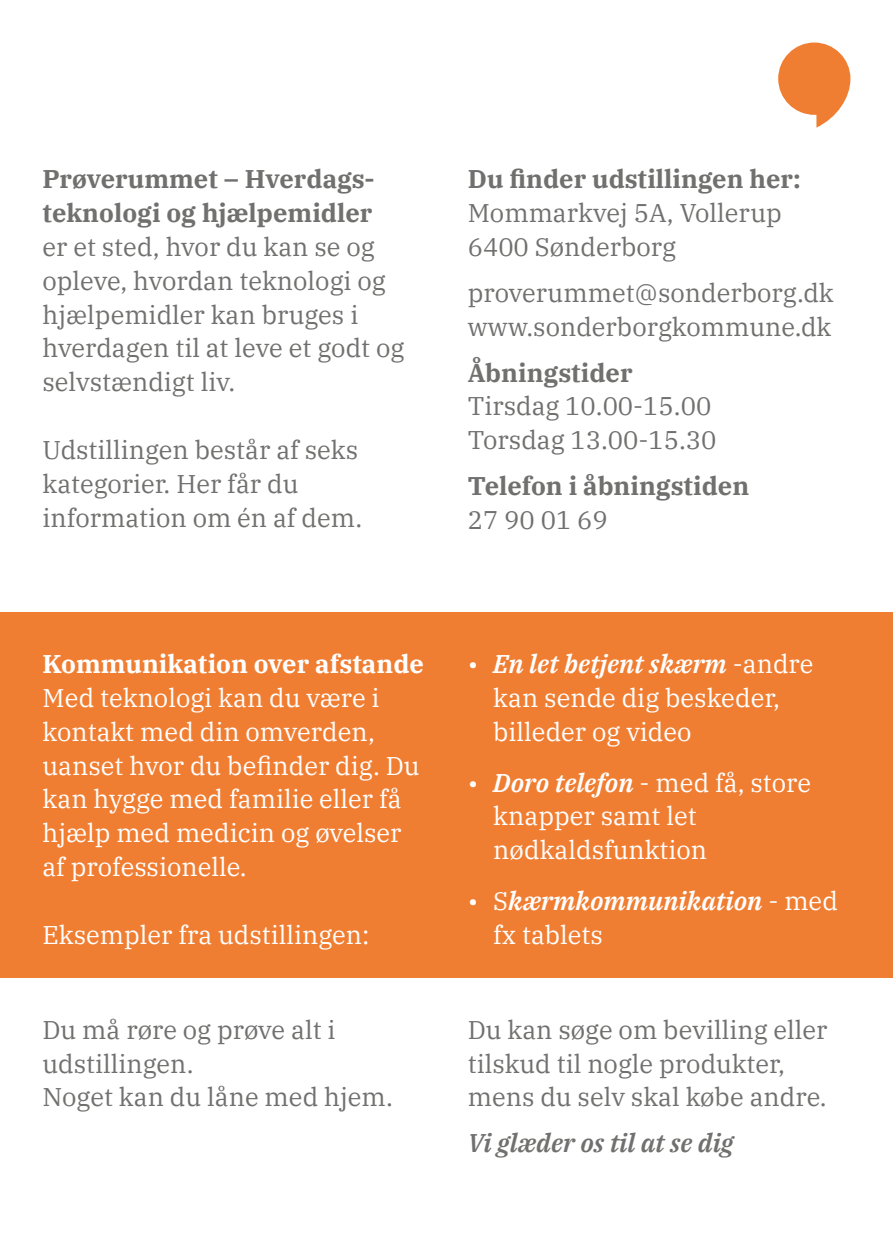
<style>
.page{position:relative;width:893px;height:1259px;background:#fff}
.page>*{position:absolute;margin:0;border:0;box-sizing:border-box;transform-origin:0 0}
.Postkort_B{font:25.5px/33.9px "IBM Plex Serif";color:#70706f}
.Postkort_M{font:25.5px/33.9px "IBM Plex Serif";color:#fff}
.Postkort_M-2{font:700 25.5px "IBM Plex Serif";color:#70706f}
.t1{font:italic 600 25.5px/33.9px "IBM Plex Serif";color:#fff}
.Postkort_M-3{font:700 25.5px "IBM Plex Serif";color:#fff}
.Postkort_B-2{font:italic 600 25.5px "IBM Plex Serif";color:#70706f}
.s1{font-weight:700}
.s2{font-weight:600;font-style:italic}
.s3{font-weight:400;font-style:normal}
</style>
<div class="page">
<div style="left:0;top:612px;width:893px;height:366px;background:#f07e32"></div>
<svg style="left:778px;top:43px;width:72px;height:85px"></svg>
<p class="Postkort_B" style="left:43px;top:160px;width:363px"><span class="s1">Prøverummet – Hverdags&shy;teknologi og hjælpemidler<br></span>er et sted, hvor du kan se og opleve, hvordan teknologi og hjælpemidler kan bruges i hverdagen til at leve et godt og selvstændigt liv.</p>
<p class="Postkort_B" style="left:43px;top:431px;width:317px">Udstillingen består af seks</p>
<p class="Postkort_B" style="left:43px;top:465px;width:257px">kategorier. Her får du</p>
<p class="Postkort_B" style="left:43px;top:499px;width:321px">information om én af dem.</p>
<p class="Postkort_M-2" style="left:468px;top:159px;width:335px">Du finder udstillingen her:</p>
<p class="Postkort_B" style="left:468px;top:194px;width:316px">Mommarkvej 5A, Vollerup</p>
<p class="Postkort_B" style="left:468px;top:228px;width:210px">6400 Sønderborg</p>
<p class="Postkort_B" style="left:468px;top:273px;width:368px">proverummet@sonderborg.dk</p>
<p class="Postkort_B" style="left:468px;top:307px;width:365px">www.sonderborgkommune.dk</p>
<p class="Postkort_M-2" style="left:468px;top:352px;width:166px">Åbningstider</p>
<p class="Postkort_B" style="left:468px;top:387px;width:245px">Tirsdag 10.00-15.00</p>
<p class="Postkort_B" style="left:468px;top:421px;width:250px">Torsdag 13.00-15.30</p>
<p class="Postkort_M-2" style="left:468px;top:466px;width:283px">Telefon i åbningstiden</p>
<p class="Postkort_B" style="left:468px;top:501px;width:142px">27 90 01 69</p>
<p class="Postkort_M-3" style="left:43px;top:643px;width:383px">Kommunikation over afstande</p>
<p class="Postkort_M" style="left:43px;top:678px;width:379px">Med teknologi kan du være i kontakt med din omverden, uanset hvor du befinder dig. Du kan hygge med familie eller få hjælp med medicin og øvelser af professionelle.</p>
<p class="Postkort_M" style="left:43px;top:916px;width:328px">Eksempler fra udstillingen:</p>
<p class="Postkort_B" style="left:43px;top:1010px;width:295px">Du må røre og prøve alt i</p>
<p class="Postkort_B" style="left:43px;top:1044px;width:152px">udstillingen.</p>
<p class="Postkort_B" style="left:43px;top:1078px;width:352px">Noget kan du låne med hjem.</p>
<p class="Postkort_M" style="left:493px;top:644px;width:322px;text-indent:-26px">• <span class="s2">En let betjent skærm</span> -andre kan sende dig beskeder, billeder og video</p>
<p class="Postkort_M" style="left:493px;top:763px;width:319px;text-indent:-26px">• <span class="s2">Doro telefon</span> - med få, store knapper samt let nødkaldsfunktion</p>
<p class="t1" style="left:493px;top:882px;width:346px;text-indent:-26px"><span class="s3">• S</span>kærmkommunikation <span class="s3">- med fx tablets</span></p>
<p class="Postkort_B" style="left:468px;top:1010px;width:361px">Du kan søge om bevilling eller tilskud til nogle produkter, mens du selv skal købe andre.</p>
<p class="Postkort_B-2" style="left:468px;top:1123px;width:267px">Vi glæder os til at se dig</p>
</div>
